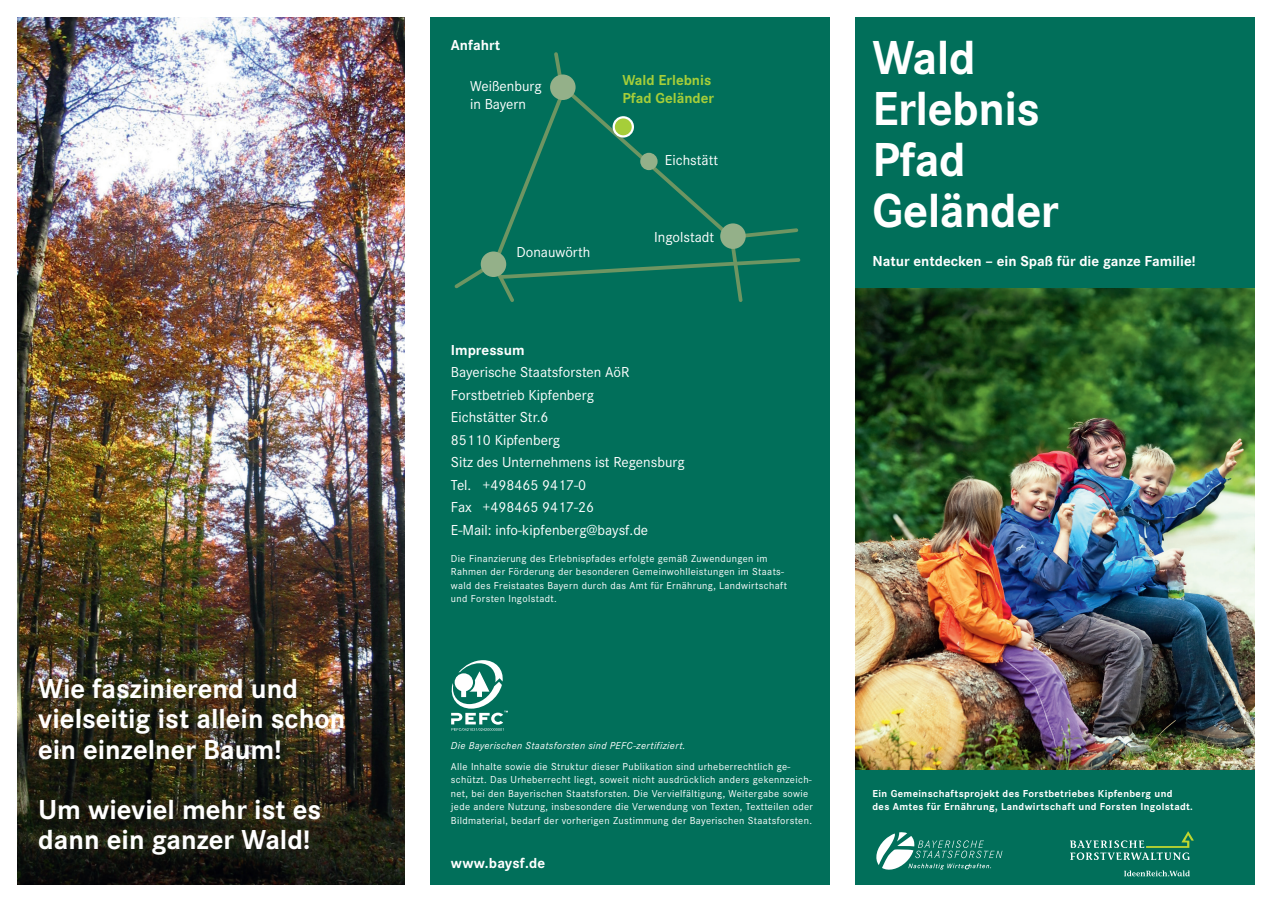
<style>
.page{position:relative;width:1272px;height:902px;background:#fff}
.page>*{position:absolute;margin:0;border:0;box-sizing:border-box;transform-origin:0 0}
.t1{font:700 49.5px/51px "Corporate S";letter-spacing:-.01em;color:#fff}
.t2{font:700 28.5px/30px "Corporate S";color:#fff}
.t3{font:15px/22.5px "Corporate S";color:#fff}
.t4{font:700 15px "Corporate S";color:#fff}
.t5{font:700 15px/18px "Corporate S";color:#a6ce39}
.t6{font:10.5px/13.5px "Corporate S";letter-spacing:.035em;color:#fff}
.t7{font:700 10.5px/13.5px "Corporate S";letter-spacing:.035em;color:#fff}
.s1{font-weight:700}
.s2{font-style:italic}
</style>
<div class="page">
<img style="left:855px;top:287px;width:399px;height:483px">
<div style="left:855px;top:770px;width:399px;height:114px;background:#016f5a"></div>
<div style="left:855px;top:17px;width:399px;height:270px;background:#016f5a"></div>
<svg style="left:876px;top:832px;width:126px;height:38px"></svg>
<div style="left:429px;top:17px;width:400px;height:867px;background:#016f5a"></div>
<img style="left:17px;top:17px;width:387px;height:867px">
<svg style="left:451px;top:660px;width:57px;height:70px"></svg>
<svg style="left:454px;top:85px;width:347px;height:217px"></svg>
<div style="left:480px;top:251px;width:26px;height:26px;background:#94b089;border-radius:50%"></div>
<div style="left:720px;top:223px;width:25px;height:26px;background:#94b089;border-radius:50%"></div>
<div style="left:550px;top:74px;width:25px;height:26px;background:#94b089;border-radius:50%"></div>
<svg style="left:613px;top:117px;width:20px;height:19px"></svg>
<div style="left:612px;top:116px;width:22px;height:22px;border:2px solid #fff;border-radius:50%"></div>
<div style="left:640px;top:153px;width:17px;height:17px;background:#94b089;border-radius:50%"></div>
<svg style="left:1070px;top:831px;width:123px;height:28px"></svg>
<svg style="left:1124px;top:870px;width:65px;height:6px"></svg>
<p class="t4" style="left:451px;top:40px;width:51px">Anfahrt</p>
<p class="t3" style="left:470px;top:78px;width:73px;line-height:18px">Weißenburg in Bayern</p>
<p class="t5" style="left:622px;top:73px;width:93px">Wald Erlebnis<br>Pfad Geländer</p>
<p class="t3" style="left:665px;top:150px;width:55px">Eichstätt</p>
<p class="t3" style="left:516px;top:242px;width:75px">Donauwörth</p>
<p class="t3" style="left:654px;top:227px;width:62px">Ingolstadt</p>
<p class="t3" style="left:451px;top:340px;width:235px"><span class="s1">Impressum<br></span>Bayerische Staatsforsten AöR<br>Forstbetrieb Kipfenberg<br>Eichstätter Str.6<br>85110 Kipfenberg<br>Sitz des Unternehmens ist Regensburg<br>Tel. +498465 9417-0<br>Fax +498465 9417-26<br>E-Mail: info-kipfenberg@baysf.de</p>
<p class="t6" style="left:451px;top:552px;width:337px">Die Finanzierung des Erlebnispfades erfolgte gemäß Zuwendungen im Rahmen der Förderung der besonderen Gemeinwohlleistungen im Staats&shy;wald des Freistaates Bayern durch das Amt für Ernährung, Landwirtschaft und Forsten Ingolstadt.</p>
<p class="t1" style="left:872px;top:36px;width:188px">Wald<br>Erlebnis<br>Pfad<br>Geländer</p>
<p class="t4" style="left:872px;top:256px;width:324px">Natur entdecken – ein Spaß für die ganze Familie!</p>
<p class="t2" style="left:38px;top:676px;width:309px">Wie faszinierend und vielseitig ist allein schon ein einzelner Baum!</p>
<p class="t6" style="left:451px;top:736px;width:341px;line-height:20.2px"><span class="s2">Die Bayerischen Staatsforsten sind PEFC-zertifiziert.<br></span>Alle Inhalte sowie die Struktur dieser Publikation sind urheberrechtlich ge-</p>
<p class="t6" style="left:451px;top:773px;width:363px">schützt. Das Urheberrecht liegt, soweit nicht ausdrücklich anders gekennzeich&shy;net, bei den Bayerischen Staatsforsten. Die Vervielfältigung, Weitergabe sowie jede andere Nutzung, insbesondere die Verwendung von Texten, Textteilen oder Bildmaterial, bedarf der vorherigen Zustimmung der Bayerischen Staatsforsten.</p>
<p class="t2" style="left:38px;top:796px;width:284px">Um wieviel mehr ist es dann ein ganzer Wald!</p>
<p class="t7" style="left:872px;top:787px;width:322px">Ein Gemeinschaftsprojekt des Forstbetriebes Kipfenberg und<br>des Amtes für Ernährung, Landwirtschaft und Forsten Ingolstadt.</p>
<p class="t4" style="left:451px;top:857px;width:96px">www.baysf.de</p>
</div>
